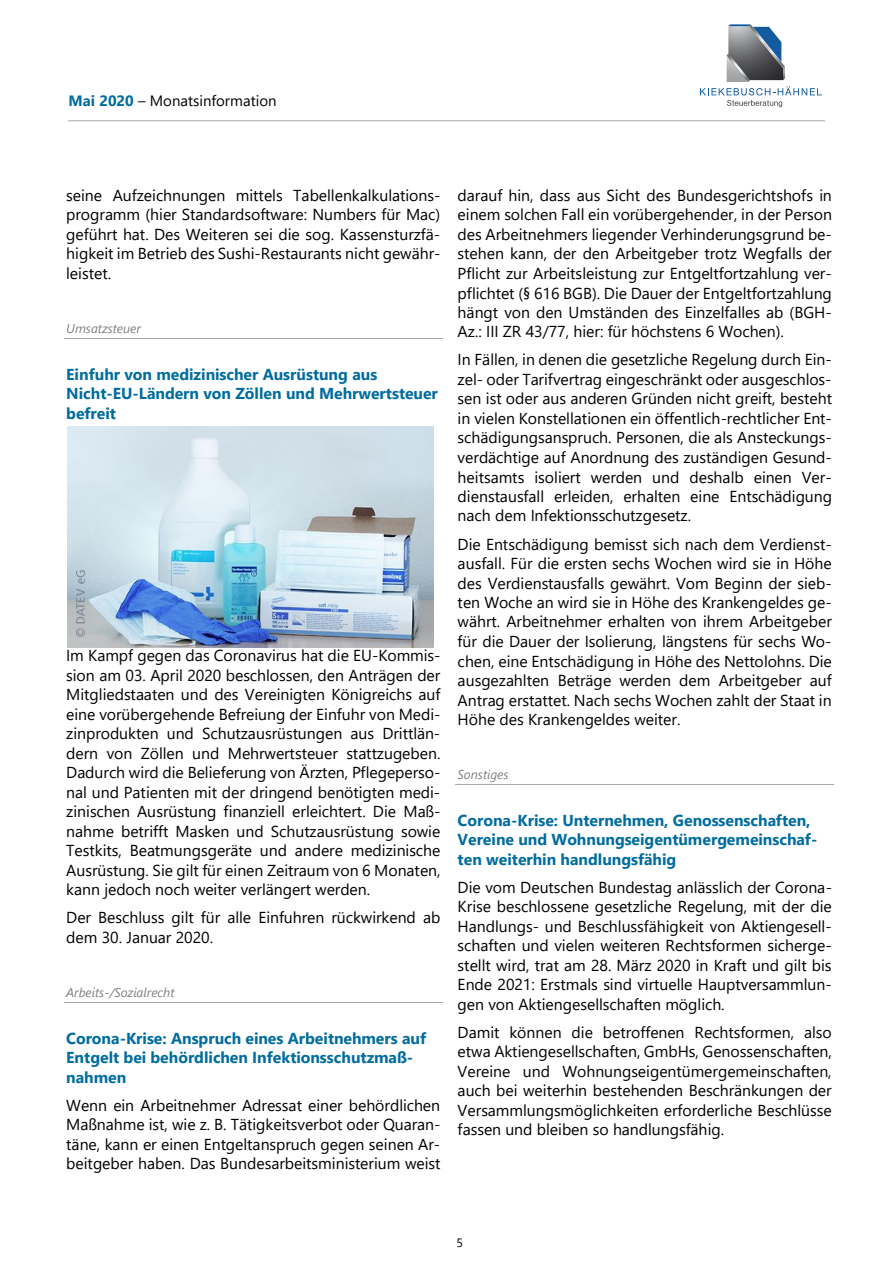
<style>
.page{position:relative;width:893px;height:1263px;background:#fff}
.page>*{position:absolute;margin:0;border:0;box-sizing:border-box;transform-origin:0 0}
.t1{font:15.9px/19.5px "Segoe UI";color:#000;text-align:justify}
.t2{font:700 15.9px/19.5px "Segoe UI";color:#006c9f}
.t3{font:15px "Segoe UI";color:#000}
.t4{font:italic 12.75px "Segoe UI";color:#808080}
.t5{font:12px "Segoe UI";color:#000}
.s1{font-weight:700;color:#006c9f}
</style>
<div class="page">
<hr style="left:68px;top:121px;width:757px;height:1px;background:#a7a9ac">
<hr style="left:64px;top:338px;width:379px;height:1px;background:#a7a9ac">
<hr style="left:64px;top:1002px;width:379px;height:1px;background:#a7a9ac">
<hr style="left:455px;top:784px;width:379px;height:1px;background:#a7a9ac">
<img style="left:68px;top:427px;width:365px;height:220px">
<svg style="left:700px;top:86px;width:122px;height:21px"></svg>
<img style="left:726px;top:54px;width:24px;height:28px">
<svg style="left:728px;top:24px;width:57px;height:56px;background:#77818c"></svg>
<p class="t3" style="left:69px;top:87px;width:210px"><span class="s1">Mai 2020</span> – Monatsinformation</p>
<p class="t1" style="left:66px;top:184px;width:376px">seine Aufzeichnungen mittels Tabellenkalkulations&shy;programm (hier Standardsoftware: Numbers für Mac) geführt hat. Des Weiteren sei die sog. Kassensturzfä&shy;higkeit im Betrieb des Sushi-Restaurants nicht gewähr&shy;leistet.</p>
<p class="t4" style="left:66px;top:316px;width:76px">Umsatzsteuer</p>
<p class="t2" style="left:66px;top:363px;width:373px">Einfuhr von medizinischer Ausrüstung aus<br>Nicht-EU-Ländern von Zöllen und Mehrwertsteuer befreit</p>
<p class="t1" style="left:66px;top:644px;width:376px">Im Kampf gegen das Coronavirus hat die EU-Kommis&shy;sion am 03. April 2020 beschlossen, den Anträgen der Mitgliedstaaten und des Vereinigten Königreichs auf eine vorübergehende Befreiung der Einfuhr von Medi&shy;zinprodukten und Schutzausrüstungen aus Drittlän&shy;dern von Zöllen und Mehrwertsteuer stattzugeben.<br>Dadurch wird die Belieferung von Ärzten, Pflegeperso&shy;nal und Patienten mit der dringend benötigten medi&shy;zinischen Ausrüstung finanziell erleichtert. Die Maß&shy;nahme betrifft Masken und Schutzausrüstung sowie Testkits, Beatmungsgeräte und andere medizinische Ausrüstung. Sie gilt für einen Zeitraum von 6 Monaten, kann jedoch noch weiter verlängert werden.</p>
<p class="t1" style="left:66px;top:907px;width:376px">Der Beschluss gilt für alle Einfuhren rückwirkend ab dem 30. Januar 2020.</p>
<p class="t4" style="left:66px;top:980px;width:110px">Arbeits-/Sozialrecht</p>
<p class="t2" style="left:66px;top:1027px;width:362px">Corona-Krise: Anspruch eines Arbeitnehmers auf<br>Entgelt bei behördlichen Infektionsschutzmaß&shy;nahmen</p>
<p class="t1" style="left:66px;top:1094px;width:376px">Wenn ein Arbeitnehmer Adressat einer behördlichen Maßnahme ist, wie z. B. Tätigkeitsverbot oder Quaran&shy;täne, kann er einen Entgeltanspruch gegen seinen Ar&shy;beitgeber haben. Das Bundesarbeitsministerium weist</p>
<p class="t1" style="left:458px;top:184px;width:376px">darauf hin, dass aus Sicht des Bundesgerichtshofs in einem solchen Fall ein vorübergehender, in der Person des Arbeitnehmers liegender Verhinderungsgrund be&shy;stehen kann, der den Arbeitgeber trotz Wegfalls der Pflicht zur Arbeitsleistung zur Entgeltfortzahlung ver&shy;pflichtet (§ 616 BGB). Die Dauer der Entgeltfortzahlung hängt von den Umständen des Einzelfalles ab (BGH-Az.: III ZR 43/77, hier: für höchstens 6 Wochen).</p>
<p class="t1" style="left:458px;top:349px;width:376px">In Fällen, in denen die gesetzliche Regelung durch Ein&shy;zel- oder Tarifvertrag eingeschränkt oder ausgeschlos&shy;sen ist oder aus anderen Gründen nicht greift, besteht in vielen Konstellationen ein öffentlich-rechtlicher Ent&shy;schädigungsanspruch. Personen, die als Ansteckungs&shy;verdächtige auf Anordnung des zuständigen Gesund&shy;heitsamts isoliert werden und deshalb einen Ver&shy;dienstausfall erleiden, erhalten eine Entschädigung nach dem Infektionsschutzgesetz.</p>
<p class="t1" style="left:458px;top:533px;width:376px">Die Entschädigung bemisst sich nach dem Verdienst&shy;ausfall. Für die ersten sechs Wochen wird sie in Höhe des Verdienstausfalls gewährt. Vom Beginn der sieb&shy;ten Woche an wird sie in Höhe des Krankengeldes ge&shy;währt. Arbeitnehmer erhalten von ihrem Arbeitgeber für die Dauer der Isolierung, längstens für sechs Wo&shy;chen, eine Entschädigung in Höhe des Nettolohns. Die ausgezahlten Beträge werden dem Arbeitgeber auf Antrag erstattet. Nach sechs Wochen zahlt der Staat in Höhe des Krankengeldes weiter.</p>
<p class="t4" style="left:458px;top:762px;width:52px">Sonstiges</p>
<p class="t2" style="left:458px;top:809px;width:361px">Corona-Krise: Unternehmen, Genossenschaften,<br>Vereine und Wohnungseigentümergemeinschaf&shy;ten weiterhin handlungsfähig</p>
<p class="t1" style="left:458px;top:876px;width:376px">Die vom Deutschen Bundestag anlässlich der Corona-Krise beschlossene gesetzliche Regelung, mit der die Handlungs- und Beschlussfähigkeit von Aktiengesell&shy;schaften und vielen weiteren Rechtsformen sicherge&shy;stellt wird, trat am 28. März 2020 in Kraft und gilt bis Ende 2021: Erstmals sind virtuelle Hauptversammlun&shy;gen von Aktiengesellschaften möglich.</p>
<p class="t1" style="left:458px;top:1021px;width:376px">Damit können die betroffenen Rechtsformen, also etwa Aktiengesellschaften, GmbHs, Genossenschaften, Vereine und Wohnungseigentümergemeinschaften, auch bei weiterhin bestehenden Beschränkungen der Versammlungsmöglichkeiten erforderliche Beschlüsse fassen und bleiben so handlungsfähig.</p>
<p class="t5" style="left:456px;top:1231px;width:8px">5</p>
</div>
